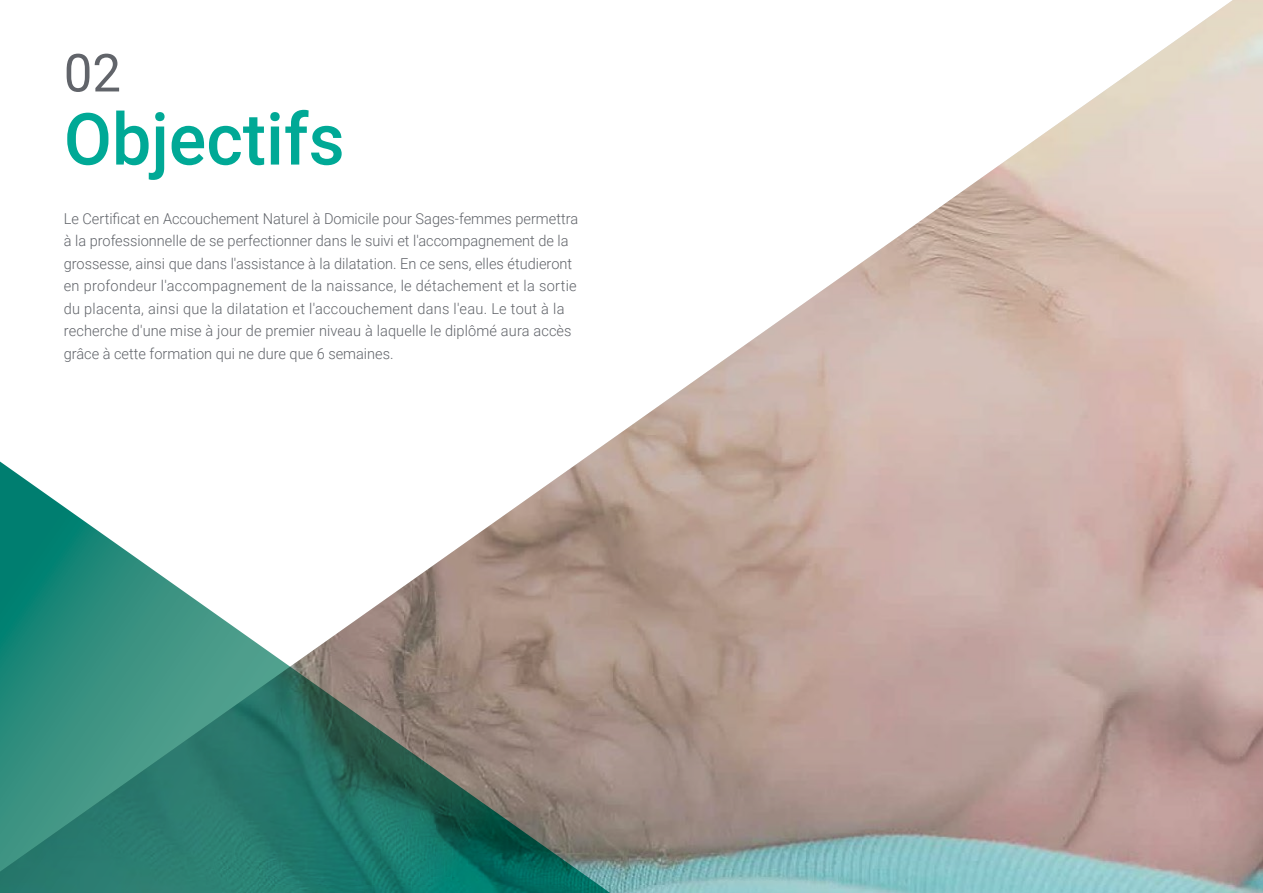
<style>
.page{position:relative;width:1263px;height:893px;background:#fff}
.page>*{position:absolute;margin:0;border:0;box-sizing:border-box;transform-origin:0 0}
.t1{font:500 72px "Roboto";color:#00a996}
.t2{font:52.5px "Roboto";color:#61646a}
.t3{font:300 15px/22.5px "Roboto";color:#61646a}
</style>
<div class="page">
<img style="left:602px;top:0;width:661px;height:893px">
<svg style="left:0;top:446px;width:640px;height:447px"></svg>
<h2 class="t2" style="left:64px;top:36px;width:59px">02</h2>
<h1 class="t1" style="left:64px;top:89px;width:282px">Objectifs</h1>
<p class="t3" style="left:64px;top:207px;width:516px">Le Certificat en Accouchement Naturel à Domicile pour Sages-femmes permettra à la professionnelle de se perfectionner dans le suivi et l'accompagnement de la grossesse, ainsi que dans l'assistance à la dilatation. En ce sens, elles étudieront en profondeur l'accompagnement de la naissance, le détachement et la sortie du placenta, ainsi que la dilatation et l'accouchement dans l'eau. Le tout à la recherche d'une mise à jour de premier niveau à laquelle le diplômé aura accès grâce à cette formation qui ne dure que 6 semaines.</p>
</div>
